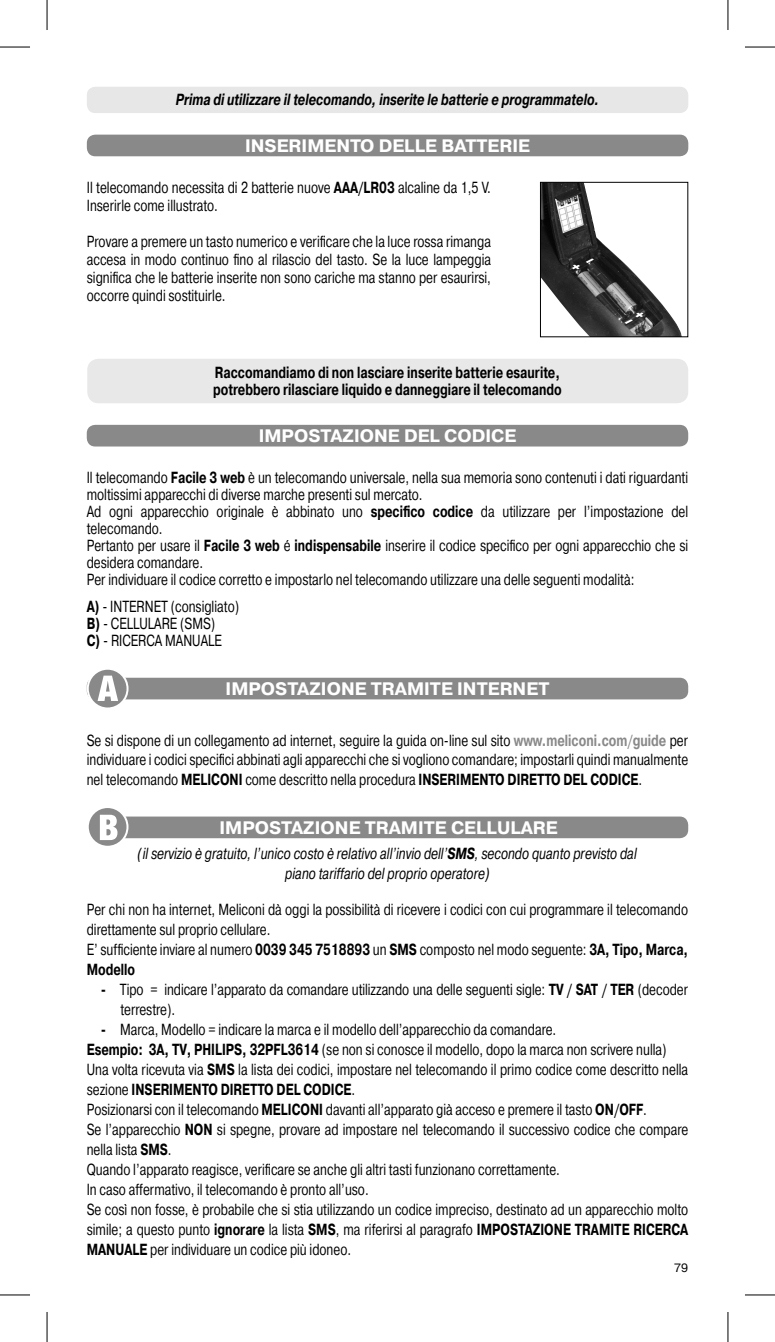
<style>
.page{position:relative;width:775px;height:1342px;background:#fff}
.page>*{position:absolute;margin:0;border:0;box-sizing:border-box;transform-origin:0 0}
.t1{font:700 18px "Pragmatica TT";color:#fff}
.t2{font:16px/20px "Pragmatica TT";color:#000;scale:.75 1}
.t3{font:italic 16px/19.2px "Pragmatica TT";color:#000;text-align:center;scale:.75 1}
.t4{font:700 16px/17px "Pragmatica TT";color:#000;scale:.75 1}
.t5{font:italic 700 16px "Pragmatica TT";color:#000;scale:.75 1}
.t6{font:12px "Pragmatica TT";color:#000}
.s1{font-weight:700}
.s2{font-weight:700;color:#898989}
</style>
<div class="page">
<div style="left:87px;top:135px;width:601px;height:21px;background:#898989;border-radius:9px"></div>
<div style="left:87px;top:87px;width:601px;height:26px;background:#e7e7e7;border-radius:9px"></div>
<div style="left:87px;top:359px;width:601px;height:44px;background:#e8e8e8;border-radius:11px"></div>
<div style="left:87px;top:425px;width:601px;height:21px;background:#898989;border-radius:9px"></div>
<img style="left:542px;top:184px;width:140px;height:151px">
<div style="left:540px;top:182px;width:148px;height:155px;border:1px solid #000"></div>
<svg style="left:571px;top:258px;width:22px;height:11px"></svg>
<svg style="left:624px;top:312px;width:19px;height:12px"></svg>
<div style="left:88px;top:816px;width:600px;height:22px;background:#898989;border-radius:9px"></div>
<div style="left:88px;top:807px;width:39px;height:39px;background:#898989;border-radius:50%"></div>
<div style="left:87px;top:806px;width:41px;height:41px;border:2px solid #fff;border-radius:50%"></div>
<svg style="left:100px;top:814px;width:17px;height:26px"></svg>
<div style="left:87px;top:677px;width:601px;height:22px;background:#898989;border-radius:9px"></div>
<div style="left:88px;top:668px;width:39px;height:40px;background:#898989;border-radius:50%"></div>
<div style="left:87px;top:667px;width:41px;height:42px;border:2px solid #fff;border-radius:50%"></div>
<svg style="left:97px;top:675px;width:21px;height:26px"></svg>
<hr style="left:0;top:47px;width:30px;height:1px;background:#000">
<hr style="left:744px;top:47px;width:30px;height:1px;background:#000">
<hr style="left:0;top:1294px;width:30px;height:1px;background:#000">
<hr style="left:744px;top:1294px;width:30px;height:1px;background:#000">
<hr style="left:47px;top:0;width:1px;height:30px;background:#000">
<hr style="left:47px;top:1311px;width:1px;height:30px;background:#000">
<hr style="left:727px;top:0;width:1px;height:30px;background:#000">
<hr style="left:727px;top:1311px;width:1px;height:30px;background:#000">
<p class="t5" style="left:176px;top:90px;width:566px">Prima di utilizzare il telecomando, inserite le batterie e programmatelo.</p>
<p class="t1" style="left:245px;top:135px;width:286px">INSERIMENTO DELLE BATTERIE</p>
<p class="t2" style="left:87px;top:179px;width:540px;line-height:18px">Il telecomando necessita di 2 batterie nuove <span class="s1">AAA/LR03</span> alcaline da 1,5 V.<br>Inserirle come illustrato.</p>
<p class="t2" style="left:87px;top:233px;width:540px;line-height:18px;text-align:justify">Provare a premere un tasto numerico e verificare che la luce rossa rimanga accesa in modo continuo fino al rilascio del tasto. Se la luce lampeggia significa che le batterie inserite non sono cariche ma stanno per esaurirsi, occorre quindi sostituirle.</p>
<p class="t4" style="left:213px;top:364px;width:466px">Raccomandiamo di non lasciare inserite batterie esaurite, potrebbero rilasciare liquido e danneggiare il telecomando</p>
<p class="t1" style="left:258px;top:425px;width:259px">IMPOSTAZIONE DEL CODICE</p>
<p class="t2" style="left:87px;top:469px;width:803px;line-height:17px">Il telecomando <span class="s1">Facile 3 web</span> è un telecomando universale, nella sua memoria sono contenuti i dati riguardanti moltissimi apparecchi di diverse marche presenti sul mercato.<br>Ad ogni apparecchio originale è abbinato uno <span class="s1">specifico codice</span> da utilizzare per l’impostazione del telecomando.<br>Pertanto per usare il <span class="s1">Facile 3 web</span> é <span class="s1">indispensabile</span> inserire il codice specifico per ogni apparecchio che si desidera comandare.<br>Per individuare il codice corretto e impostarlo nel telecomando utilizzare una delle seguenti modalità:</p>
<p class="t2" style="left:87px;top:598px;width:204px;line-height:17px"><span class="s1">A)</span> - INTERNET (consigliato)<br><span class="s1">B)</span> - CELLULARE (SMS)<br><span class="s1">C)</span> - RICERCA MANUALE</p>
<p class="t1" style="left:225px;top:678px;width:325px">IMPOSTAZIONE TRAMITE INTERNET</p>
<p class="t2" style="left:87px;top:731px;width:803px;line-height:19.2px;text-align:justify">Se si dispone di un collegamento ad internet, seguire la guida on-line sul sito <span class="s2">www.meliconi.com/guide</span> per individuare i codici specifici abbinati agli apparecchi che si vogliono comandare; impostarli quindi manualmente nel telecomando <span class="s1">MELICONI</span> come descritto nella procedura <span class="s1">INSERIMENTO DIRETTO DEL CODICE</span>.</p>
<p class="t1" style="left:219px;top:817px;width:340px">IMPOSTAZIONE TRAMITE CELLULARE</p>
<p class="t3" style="left:138px;top:844px;width:666px">(il servizio è gratuito, l’unico costo è relativo all’invio dell’<span class="s1">SMS</span>, secondo quanto previsto dal piano tariffario del proprio operatore)</p>
<p class="t2" style="left:87px;top:900px;width:803px">Per chi non ha internet, Meliconi dà oggi la possibilità di ricevere i codici con cui programmare il telecomando direttamente sul proprio cellulare.<br>E’ sufficiente inviare al numero <span class="s1">0039 345 7518893</span> un <span class="s1">SMS</span> composto nel modo seguente: <span class="s1">3A, Tipo, Marca, Modello</span></p>
<p class="t2" style="left:120px;top:980px;width:758px;text-indent:-20px"><span class="s1">-</span> Tipo = indicare l’apparato da comandare utilizzando una delle seguenti sigle: <span class="s1">TV / SAT / TER</span> (decoder terrestre).</p>
<p class="t2" style="left:87px;top:1020px;width:803px;text-indent:14px"><span class="s1">-</span> Marca, Modello = indicare la marca e il modello dell’apparecchio da comandare.<br><span class="s1">Esempio: 3A, TV, PHILIPS, 32PFL3614</span> (se non si conosce il modello, dopo la marca non scrivere nulla)<br>Una volta ricevuta via <span class="s1">SMS</span> la lista dei codici, impostare nel telecomando il primo codice come descritto nella sezione <span class="s1">INSERIMENTO DIRETTO DEL CODICE</span>.<br>Posizionarsi con il telecomando <span class="s1">MELICONI</span> davanti all’apparato già acceso e premere il tasto <span class="s1">ON/OFF</span>.<br>Se l’apparecchio <span class="s1">NON</span> si spegne, provare ad impostare nel telecomando il successivo codice che compare nella lista <span class="s1">SMS</span>.<br>Quando l’apparato reagisce, verificare se anche gli altri tasti funzionano correttamente.<br>In caso affermativo, il telecomando è pronto all’uso.<br>Se così non fosse, è probabile che si stia utilizzando un codice impreciso, destinato ad un apparecchio molto simile; a questo punto <span class="s1">ignorare</span> la lista <span class="s1">SMS</span>, ma riferirsi al paragrafo <span class="s1">IMPOSTAZIONE TRAMITE RICERCA MANUALE</span> per individuare un codice più idoneo.</p>
<p class="t6" style="left:674px;top:1260px;width:15px">79</p>
</div>
